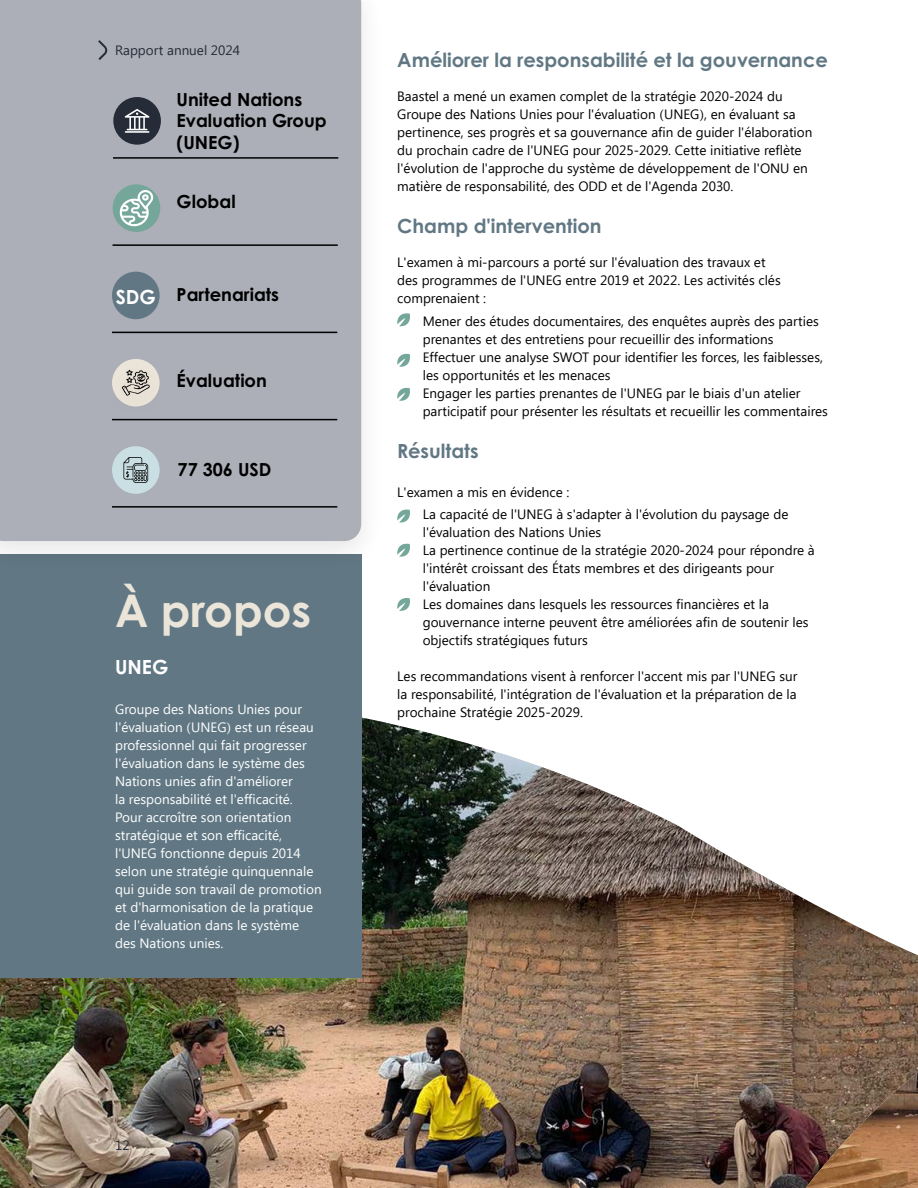
<style>
.page{position:relative;width:918px;height:1188px;background:#fff}
.page>*{position:absolute;margin:0;border:0;box-sizing:border-box;transform-origin:0 0}
.t1{font:700 45px "Century Gothic Pro";color:#ebe4d9}
.t2{font:700 19.5px "Century Gothic Pro";color:#617884}
.t3{font:700 19.5px "Century Gothic Pro";color:#fff}
.t4{font:700 18px/21.6px "Century Gothic Pro";color:#000}
.t5{font:13.5px/18px "Segoe UI";color:#000}
.t6{font:13.5px/18px "Segoe UI";color:#fff}
.t7{font:13.5px "Segoe UI";color:#262b38}
.s1{font-family:"Minion Pro"}
</style>
<div class="page">
<img style="left:0;top:683px;width:795px;height:505px">
<img style="left:361px;top:689px;width:434px;height:266px">
<svg style="left:795px;top:893px;width:123px;height:295px"></svg>
<img style="left:806px;top:1072px;width:112px;height:116px">
<div style="left:0;top:554px;width:361px;height:423px;background:#617884"></div>
<div style="left:0;top:0;width:385px;height:573px;background:#000;opacity:.1"></div>
<div style="left:0;top:0;width:361px;height:541px;background:#acafb7"></div>
<div style="left:113px;top:97px;width:48px;height:48px;background:#262b38;border-radius:50%"></div>
<hr style="left:113px;top:157px;width:225px;height:2px;background:#000">
<div style="left:113px;top:184px;width:47px;height:48px;background:#74a699;border-radius:50%"></div>
<hr style="left:113px;top:244px;width:225px;height:2px;background:#000">
<div style="left:112px;top:272px;width:48px;height:47px;background:#617884;border-radius:50%"></div>
<hr style="left:112px;top:332px;width:225px;height:1px;background:#000">
<hr style="left:112px;top:419px;width:225px;height:1px;background:#000">
<div style="left:112px;top:446px;width:48px;height:48px;background:#cadfe4;border-radius:50%"></div>
<hr style="left:112px;top:506px;width:225px;height:2px;background:#000">
<hr style="left:125px;top:131px;width:24px;height:2px;background:#fff">
<svg style="left:125px;top:109px;width:24px;height:21px"></svg>
<svg style="left:123px;top:457px;width:25px;height:26px"></svg>
<div style="left:101px;top:357px;width:71px;height:69px;background:#000;opacity:.1"></div>
<svg style="left:122px;top:370px;width:28px;height:26px"></svg>
<svg style="left:118px;top:190px;width:37px;height:36px"></svg>
<svg style="left:397px;top:353px;width:13px;height:14px"></svg>
<svg style="left:397px;top:387px;width:13px;height:14px"></svg>
<svg style="left:397px;top:313px;width:13px;height:14px"></svg>
<svg style="left:397px;top:509px;width:13px;height:14px"></svg>
<svg style="left:397px;top:543px;width:13px;height:14px"></svg>
<svg style="left:397px;top:598px;width:13px;height:13px"></svg>
<svg style="left:98px;top:40px;width:10px;height:20px"></svg>
<p class="t7" style="left:115px;top:42px;width:127px">Rapport annuel 2024</p>
<h3 class="t4" style="left:177px;top:88px;width:152px">United Nations<br>Evaluation Group (UNEG)</h3>
<h3 class="t4" style="left:177px;top:190px;width:61px">Global</h3>
<h2 class="t3" style="left:116px;top:285px;width:42px">SDG</h2>
<h3 class="t4" style="left:177px;top:283px;width:104px">Partenariats</h3>
<h3 class="t4" style="left:177px;top:369px;width:92px">Évaluation</h3>
<h3 class="t4" style="left:178px;top:459px;width:95px">77 306 USD</h3>
<h1 class="t1" style="left:115px;top:583px;width:198px">À propos</h1>
<h2 class="t3" style="left:115px;top:655px;width:55px">UNEG</h2>
<p class="t6" style="left:115px;top:700px;width:208px">Groupe des Nations Unies pour l'évaluation <span class="s1">(</span>UNEG<span class="s1">)</span> est un réseau professionnel qui fait progresser l'évaluation dans le système des<br>Nations unies afin d'améliorer<br>la responsabilité et l'efficacité.<br>Pour accroître son orientation stratégique et son efficacité, l'UNEG fonctionne depuis 2014 selon une stratégie quinquennale qui guide son travail de promotion et d'harmonisation de la pratique de l'évaluation dans le système des Nations unies.</p>
<h2 class="t2" style="left:397px;top:48px;width:432px">Améliorer la responsabilité et la gouvernance</h2>
<p class="t5" style="left:397px;top:88px;width:417px">Baastel a mené un examen complet de la stratégie 2020-2024 du Groupe des Nations Unies pour l'évaluation <span class="s1">(</span>UNEG<span class="s1">)</span>, en évaluant sa pertinence, ses progrès et sa gouvernance afin de guider l'élaboration du prochain cadre de l'UNEG pour 2025-2029. Cette initiative reflète l'évolution de l'approche du système de développement de l'ONU en matière de responsabilité, des ODD et de l'Agenda 2030.</p>
<h2 class="t2" style="left:397px;top:214px;width:206px">Champ d'intervention</h2>
<p class="t5" style="left:397px;top:254px;width:385px">L'examen à mi-parcours a porté sur l'évaluation des travaux et des programmes de l'UNEG entre 2019 et 2022. Les activités clés comprenaient :</p>
<p class="t5" style="left:423px;top:312px;width:407px">Mener des études documentaires, des enquêtes auprès des parties prenantes et des entretiens pour recueillir des informations Effectuer une analyse SWOT pour identifier les forces, les faiblesses, les opportunités et les menaces<br>Engager les parties prenantes de l'UNEG par le biais d'un atelier participatif pour présenter les résultats et recueillir les commentaires</p>
<h2 class="t2" style="left:397px;top:438px;width:83px">Résultats</h2>
<p class="t5" style="left:423px;top:481px;width:367px;line-height:22.5px;text-indent:-26px">L'examen a mis en évidence :<br>La capacité de l'UNEG à s'adapter à l'évolution du paysage de</p>
<p class="t5" style="left:423px;top:523px;width:394px">l'évaluation des Nations Unies<br>La pertinence continue de la stratégie 2020-2024 pour répondre à l'intérêt croissant des États membres et des dirigeants pour l'évaluation<br>Les domaines dans lesquels les ressources financières et la gouvernance interne peuvent être améliorées afin de soutenir les objectifs stratégiques futurs</p>
<p class="t5" style="left:397px;top:667px;width:402px;text-align:justify">Les recommandations visent à renforcer l'accent mis par l'UNEG sur la responsabilité, l'intégration de l'évaluation et la préparation de la prochaine Stratégie 2025-2029.</p>
<p class="t7" style="left:115px;top:1137px;width:16px">12</p>
</div>
